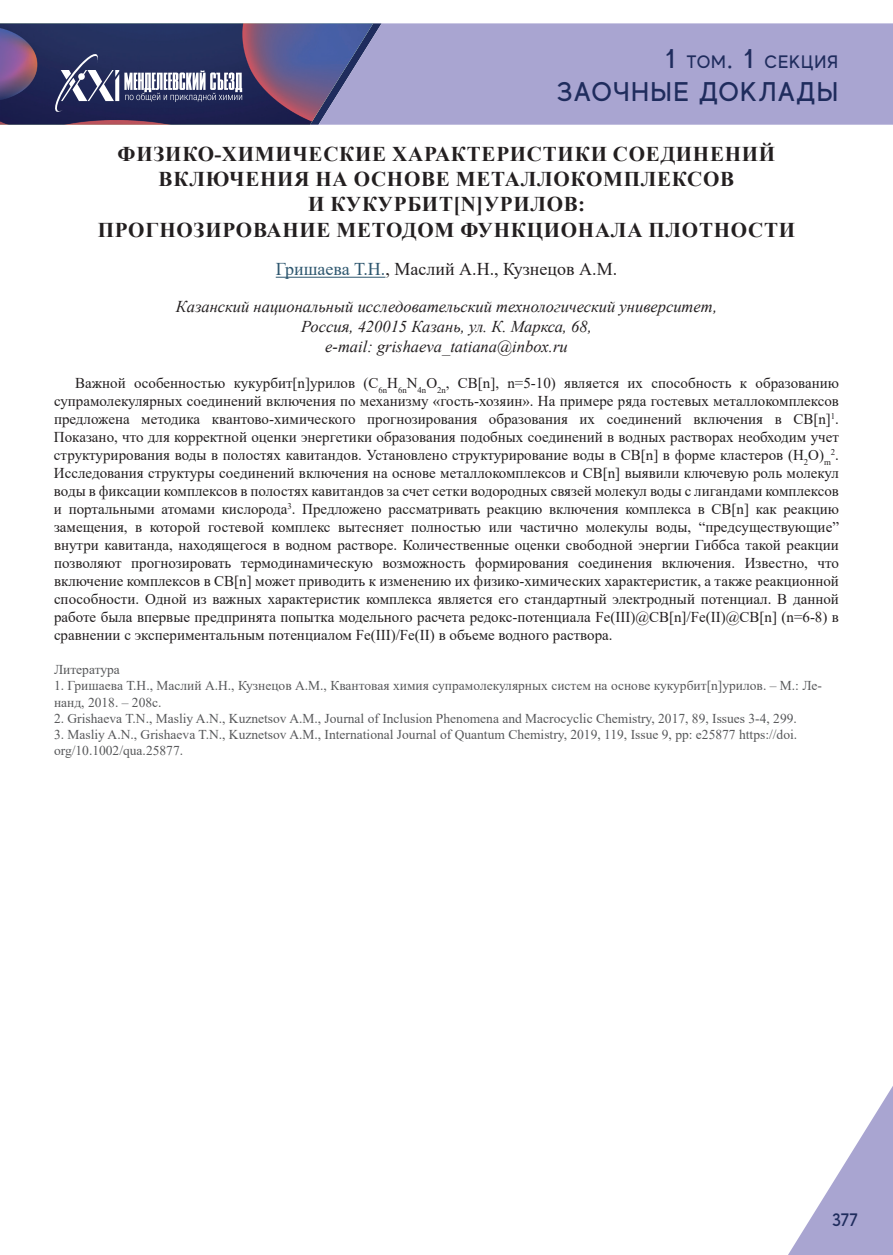
<style>
.page{position:relative;width:893px;height:1255px;background:#fff}
.page>*{position:absolute;margin:0;border:0;box-sizing:border-box;transform-origin:0 0}
.t1{font:500 27px "MADE Evolve Sans";letter-spacing:.05em;color:#1f2c5d}
.t2{font:700 21px/25.2px "Times New Roman";letter-spacing:.035em;color:#231f20;text-align:center}
.t3{font:18px "Times New Roman";color:#231f20}
.t4{font:500 18px "MADE Evolve Sans";letter-spacing:.05em;color:#1f2c5d}
.t5{font:italic 16.5px/19.8px "Times New Roman";color:#231f20;text-align:center}
.t6{font:15px/18px "Times New Roman";color:#231f20;text-align:justify}
.t7{font:13.5px/16.2px "Times New Roman";color:#57585a}
.t8{font:8.7px "Times New Roman";color:#231f20}
.s1{font-size:27px}
.s2{color:#2e576f}
.s3{font-size:15px}
</style>
<div class="page">
<div style="left:382px;top:23px;width:511px;height:102px;background:#a9a5d1"></div>
<svg style="left:788px;top:1086px;width:105px;height:168px"></svg>
<svg style="left:0;top:23px;width:382px;height:102px"></svg>
<hr style="left:276px;top:277px;width:109px;height:1px;background:#2e576f">
<p class="t4" style="left:665px;top:51px;width:174px"><span class="s1">1</span> ТОМ<span class="s1">. 1</span> СЕКЦИЯ</p>
<h1 class="t1" style="left:557px;top:74px;width:283px">ЗАОЧНЫЕ ДОКЛАДЫ</h1>
<h2 class="t2" style="left:98px;top:141px;width:699px">ФИЗИКО-ХИМИЧЕСКИЕ ХАРАКТЕРИСТИКИ СОЕДИНЕНИЙ ВКЛЮЧЕНИЯ НА ОСНОВЕ МЕТАЛЛОКОМПЛЕКСОВ<br>И КУКУРБИТ[N]УРИЛОВ:<br>ПРОГНОЗИРОВАНИЕ МЕТОДОМ ФУНКЦИОНАЛА ПЛОТНОСТИ</h2>
<p class="t3" style="left:276px;top:256px;width:343px"><span class="s2">Гришаева Т.Н.</span>, Маслий А.Н., Кузнецов А.М.</p>
<p class="t5" style="left:176px;top:296px;width:543px">Казанский национальный исследовательский технологический университет,<br>Россия, 420015 Казань, ул. К. Маркса, 68,<br>e-mail: grishaeva_tatiana@inbox.ru</p>
<p class="t6" style="left:54px;top:373px;width:786px;text-indent:21px">Важной особенностью кукурбит[n]урилов (С<sub>6n</sub>H<sub>6n</sub>N<sub>4n</sub>O<sub>2n</sub>, CB[n], n=5-10) является их способность к образованию супрамолекулярных соединений включения по механизму «гость-хозяин». На примере ряда гостевых металлокомплексов предложена методика квантово-химического прогнозирования образования их соединений включения в CB[n]<sup>1</sup>.<br>Показано, что для корректной оценки энергетики образования подобных соединений в водных растворах необходим учет структурирования воды в полостях кавитандов. Установлено структурирование воды в СВ[n] в форме кластеров (H<sub>2</sub>O)<sub>m</sub></p>
<p class="t8" style="left:831px;top:445px;width:10px">2<span class="s3">.</span></p>
<p class="t6" style="left:54px;top:463px;width:786px">Исследования структуры соединений включения на основе металлокомплексов и СВ[n] выявили ключевую роль молекул воды в фиксации комплексов в полостях кавитандов за счет сетки водородных связей молекул воды с лигандами комплексов и портальными атомами кислорода<sup>3</sup>. Предложено рассматривать реакцию включения комплекса в СВ[n] как реакцию замещения, в которой гостевой комплекс вытесняет полностью или частично молекулы воды, “предсуществующие” внутри кавитанда, находящегося в водном растворе. Количественные оценки свободной энергии Гиббса такой реакции позволяют прогнозировать термодинамическую возможность формирования соединения включения. Известно, что включение комплексов в СВ[n] может приводить к изменению их физико-химических характеристик, а также реакционной способности. Одной из важных характеристик комплекса является его стандартный электродный потенциал. В данной работе была впервые предпринята попытка модельного расчета редокс-потенциала Fe(III)@CB[n]/Fe(II)@CB[n] (n=6-8) в сравнении с экспериментальным потенциалом Fe(III)/Fe(II) в объеме водного раствора.</p>
<p class="t7" style="left:54px;top:661px;width:67px">Литература</p>
<p class="t7" style="left:54px;top:677px;width:769px">1. Гришаева Т.Н., Маслий А.Н., Кузнецов А.М., Квантовая химия супрамолекулярных систем на основе кукурбит[n]урилов. – М.: Ле&shy;нанд, 2018. – 208с.</p>
<p class="t7" style="left:54px;top:709px;width:744px">2. Grishaeva T.N., Masliy A.N., Kuznetsov A.M., Journal of Inclusion Phenomena and Macrocyclic Chemistry, 2017, 89, Issues 3-4, 299.</p>
<p class="t7" style="left:54px;top:725px;width:745px">3. Masliy A.N., Grishaeva T.N., Kuznetsov A.M., International Journal of Quantum Chemistry, 2019, 119, Issue 9, pp: e25877 https://doi. org/10.1002/qua.25877.</p>
<p class="t4" style="left:832px;top:1208px;width:27px">377</p>
</div>
